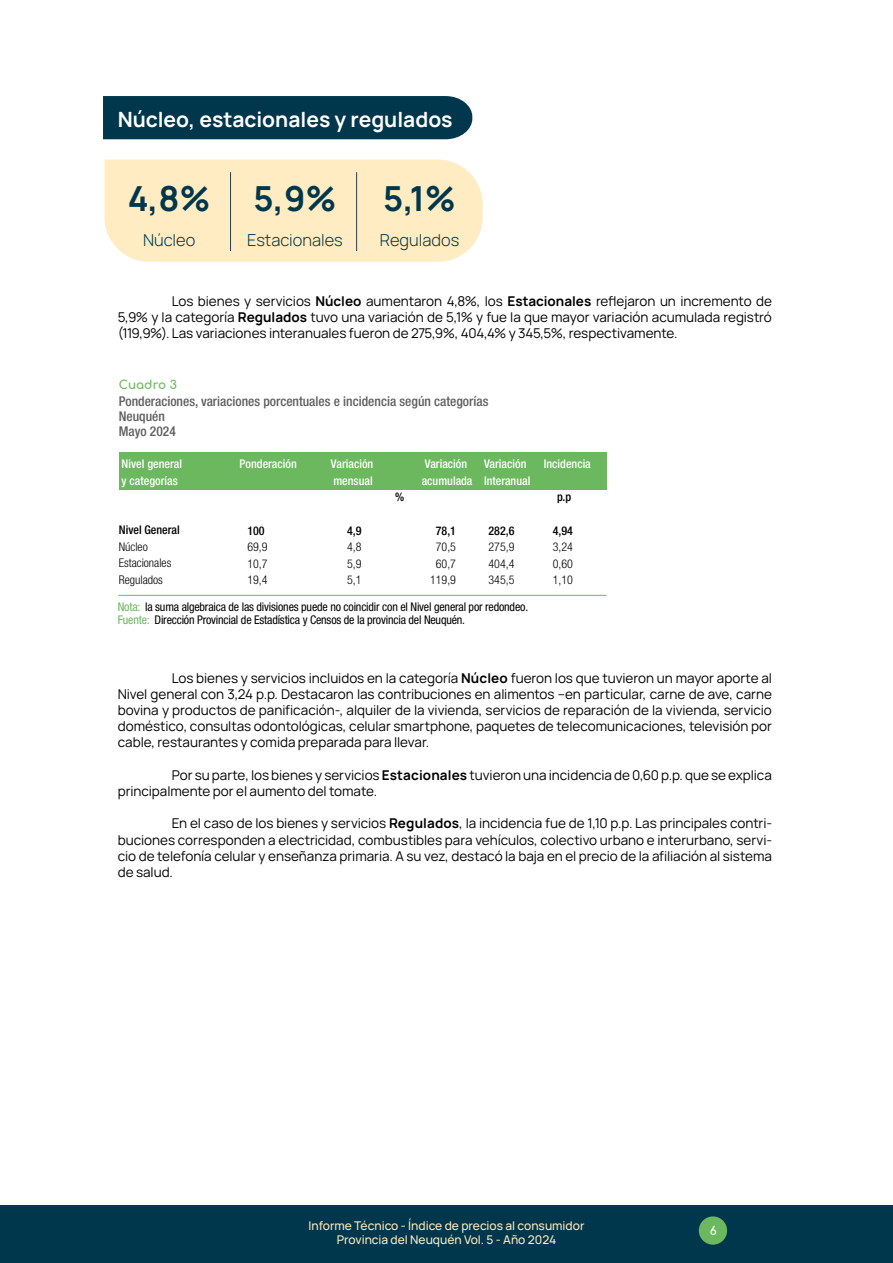
<style>
.page{position:relative;width:893px;height:1263px;background:#fff}
.page>*{position:absolute;margin:0;border:0;box-sizing:border-box;transform-origin:0 0}
.t1{font:700 34.5px "Manrope";color:#00374c}
.t2{font:700 21px "Manrope";color:#fff}
.t3{font:300 16.5px "Manrope";color:#00374c}
.t4{font:13.5px/16.2px "Manrope";letter-spacing:-.005em;color:#000;text-align:justify}
.t5{font:500 condensed 13.5px/15px "Helvetica Neue LT Std";color:#5f5e5e}
.t6{font:condensed 12px/13.5px "Helvetica Neue LT Std";letter-spacing:-.015em;color:#000}
.t7{font:500 condensed 12px "Helvetica Neue LT Std";color:#fff}
.t8{font:300 condensed 12px/16.5px "Helvetica Neue LT Std";color:#000}
.t9{font:500 12px/14.4px "Manrope";color:#ffecc2;text-align:center}
.t10{font:500 condensed 12px "Helvetica Neue LT Std";color:#000}
.t11{font:700 12px "Comfortaa";color:#6cb85e}
.t12{font:700 12px "Comfortaa";color:#fff}
.s1{font-weight:700}
.s2{color:#6cb85e}
</style>
<div class="page">
<div style="left:0;top:1205px;width:893px;height:58px;background:#00374c"></div>
<div style="left:699px;top:1216px;width:28px;height:29px;background:#6cb85e;border-radius:50%"></div>
<div style="left:103px;top:96px;width:369px;height:43px;background:#00374c"></div>
<div style="left:119px;top:452px;width:487px;height:38px;background:#6cb85e"></div>
<hr style="left:118px;top:595px;width:488px;height:1px;background:#6cb85e">
<div style="left:104px;top:160px;width:379px;height:102px;background:#ffecc2"></div>
<hr style="left:230px;top:172px;width:1px;height:79px;background:#2b3e4b">
<hr style="left:356px;top:172px;width:1px;height:79px;background:#2b3e4b">
<h2 class="t2" style="left:118px;top:101px;width:336px">Núcleo, estacionales y regulados</h2>
<h1 class="t1" style="left:128px;top:170px;width:210px">4,8% 5,9%</h1>
<h1 class="t1" style="left:383px;top:170px;width:74px">5,1%</h1>
<p class="t3" style="left:143px;top:227px;width:54px">Núcleo</p>
<p class="t3" style="left:247px;top:227px;width:97px">Estacionales</p>
<p class="t3" style="left:380px;top:227px;width:81px">Regulados</p>
<p class="t4" style="left:118px;top:292px;width:656px;text-indent:54px">Los bienes y servicios <span class="s1">Núcleo</span> aumentaron 4,8%, los <span class="s1">Estacionales</span> reflejaron un incremento de 5,9% y la categoría <span class="s1">Regulados</span> tuvo una variación de 5,1% y fue la que mayor variación acumulada registró (119,9%). Las variaciones interanuales fueron de 275,9%, 404,4% y 345,5%, respectivamente.</p>
<p class="t11" style="left:119px;top:373px;width:60px">Cuadro 3</p>
<p class="t5" style="left:119px;top:393px;width:371px">Ponderaciones, variaciones porcentuales e incidencia según categorías<br>Neuquén<br>Mayo 2024</p>
<p class="t7" style="left:122px;top:457px;width:62px">Nivel general</p>
<p class="t7" style="left:240px;top:457px;width:59px">Ponderación</p>
<p class="t7" style="left:331px;top:457px;width:44px">Variación</p>
<p class="t7" style="left:425px;top:457px;width:44px">Variación</p>
<p class="t7" style="left:484px;top:457px;width:44px">Variación</p>
<p class="t7" style="left:544px;top:457px;width:49px">Incidencia</p>
<p class="t7" style="left:122px;top:473px;width:58px">y categorías</p>
<p class="t7" style="left:333px;top:473px;width:41px">mensual</p>
<p class="t7" style="left:422px;top:473px;width:110px">acumulada Interanual</p>
<p class="t10" style="left:395px;top:490px;width:11px">%</p>
<p class="t10" style="left:557px;top:490px;width:16px">p.p</p>
<p class="t10" style="left:119px;top:523px;width:63px">Nivel General</p>
<p class="t8" style="left:119px;top:538px;width:54px">Núcleo<br>Estacionales<br>Regulados</p>
<p class="t10" style="left:247px;top:523px;width:19px">100</p>
<p class="t10" style="left:347px;top:523px;width:16px">4,9</p>
<p class="t10" style="left:436px;top:523px;width:22px">78,1</p>
<p class="t10" style="left:489px;top:523px;width:27px">282,6</p>
<p class="t10" style="left:553px;top:523px;width:22px">4,94</p>
<p class="t8" style="left:247px;top:539px;width:22px">69,9</p>
<p class="t8" style="left:347px;top:539px;width:16px">4,8</p>
<p class="t8" style="left:436px;top:539px;width:22px">70,5</p>
<p class="t8" style="left:489px;top:539px;width:27px">275,9</p>
<p class="t8" style="left:553px;top:539px;width:22px">3,24</p>
<p class="t8" style="left:247px;top:555px;width:22px">10,7</p>
<p class="t8" style="left:347px;top:555px;width:16px">5,9</p>
<p class="t8" style="left:436px;top:555px;width:22px">60,7</p>
<p class="t8" style="left:489px;top:555px;width:27px">404,4</p>
<p class="t8" style="left:553px;top:555px;width:22px">0,60</p>
<p class="t8" style="left:247px;top:572px;width:22px">19,4</p>
<p class="t8" style="left:347px;top:572px;width:16px">5,1</p>
<p class="t8" style="left:430px;top:572px;width:27px">119,9</p>
<p class="t8" style="left:489px;top:572px;width:27px">345,5</p>
<p class="t8" style="left:553px;top:572px;width:22px">1,10</p>
<p class="t6" style="left:118px;top:600px;width:412px"><span class="s2">Nota:</span> la suma algebraica de las divisiones puede no coincidir con el Nivel general por redondeo.<br><span class="s2">Fuente:</span> Dirección Provincial de Estadística y Censos de la provincia del Neuquén.</p>
<p class="t4" style="left:118px;top:669px;width:656px;text-indent:54px">Los bienes y servicios incluidos en la categoría <span class="s1">Núcleo</span> fueron los que tuvieron un mayor aporte al Nivel general con 3,24 p.p. Destacaron las contribuciones en alimentos –en particular, carne de ave, carne bovina y productos de panificación-, alquiler de la vivienda, servicios de reparación de la vivienda, servicio doméstico, consultas odontológicas, celular smartphone, paquetes de telecomunicaciones, televisión por cable, restaurantes y comida preparada para llevar.</p>
<p class="t4" style="left:118px;top:766px;width:656px;text-indent:54px">Por su parte, los bienes y servicios <span class="s1">Estacionales</span> tuvieron una incidencia de 0,60 p.p. que se explica principalmente por el aumento del tomate.</p>
<p class="t4" style="left:118px;top:815px;width:656px;text-indent:54px">En el caso de los bienes y servicios <span class="s1">Regulados</span>, la incidencia fue de 1,10 p.p. Las principales contri&shy;buciones corresponden a electricidad, combustibles para vehículos, colectivo urbano e interurbano, servi&shy;cio de telefonía celular y enseñanza primaria. A su vez, destacó la baja en el precio de la afiliación al sistema de salud.</p>
<p class="t9" style="left:308px;top:1217px;width:278px">Informe Técnico - Índice de precios al consumidor<br>Provincia del Neuquén Vol. 5 - Año 2024</p>
<p class="t12" style="left:710px;top:1220px;width:8px">6</p>
</div>
